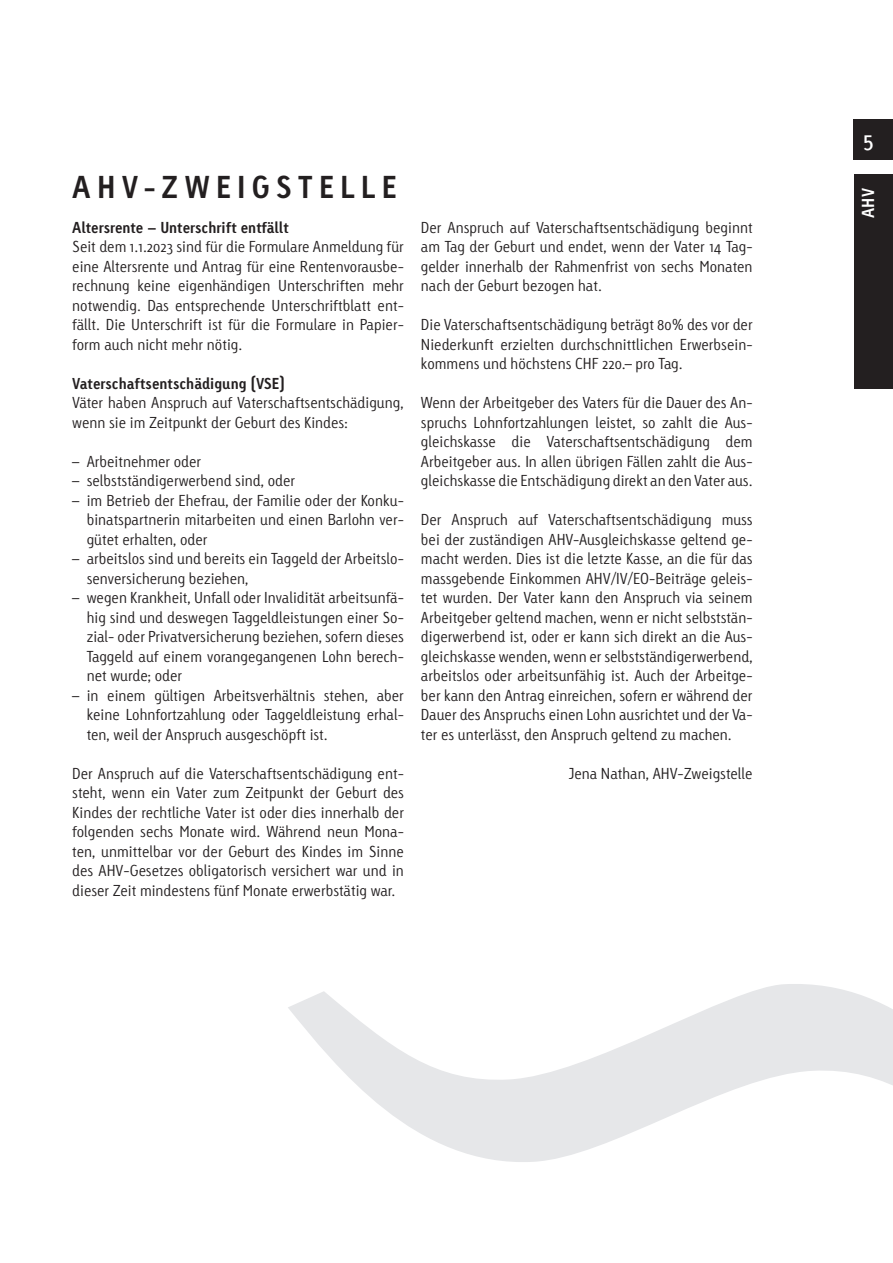
<style>
.page{position:relative;width:893px;height:1263px;background:#fff}
.page>*{position:absolute;margin:0;border:0;box-sizing:border-box;transform-origin:0 0}
.t1{font:700 30px "Linotype Tetria";letter-spacing:.205em;color:#231f20}
.t2{font:22.5px "Linotype Tetria";color:#fff}
.t3{font:700 16.5px "Linotype Tetria";color:#fff}
.t4{font:300 15px/19.5px "Linotype Tetria";color:#231f20;text-align:justify}
.t5{font:700 15px "Linotype Tetria";color:#231f20}
</style>
<div class="page">
<div style="left:853px;top:119px;width:40px;height:40px;background:#231f20"></div>
<div style="left:854px;top:174px;width:39px;height:215px;background:#231f20"></div>
<svg style="left:288px;top:984px;width:605px;height:178px"></svg>
<h1 class="t1" style="left:72px;top:169px;width:326px">AHV-ZWEIGSTELLE</h1>
<p class="t5" style="left:72px;top:218px;width:218px">Altersrente – Unterschrift entfällt</p>
<p class="t4" style="left:72px;top:237px;width:333px">Seit dem 1.1.2023 sind für die Formulare Anmeldung für eine Altersrente und Antrag für eine Rentenvorausbe&shy;rechnung keine eigenhändigen Unterschriften mehr notwendig. Das entsprechende Unterschriftblatt ent&shy;fällt. Die Unterschrift ist für die Formulare in Papier&shy;form auch nicht mehr nötig.</p>
<p class="t5" style="left:72px;top:374px;width:214px">Vaterschaftsentschädigung (VSE)</p>
<p class="t4" style="left:72px;top:393px;width:333px">Väter haben Anspruch auf Vaterschaftsentschädigung, wenn sie im Zeitpunkt der Geburt des Kindes:</p>
<p class="t4" style="left:72px;top:452px;width:130px">– Arbeitnehmer oder</p>
<p class="t4" style="left:72px;top:471px;width:224px">– selbstständigerwerbend sind, oder</p>
<p class="t4" style="left:87px;top:491px;width:319px;text-indent:-14px">– im Betrieb der Ehefrau, der Familie oder der Konku&shy;binatspartnerin mitarbeiten und einen Barlohn ver&shy;gütet erhalten, oder</p>
<p class="t4" style="left:87px;top:549px;width:319px;text-indent:-14px">– arbeitslos sind und bereits ein Taggeld der Arbeitslo&shy;senversicherung beziehen,</p>
<p class="t4" style="left:87px;top:588px;width:319px;text-indent:-14px">– wegen Krankheit, Unfall oder Invalidität arbeitsunfä&shy;hig sind und deswegen Taggeldleistungen einer So&shy;zial- oder Privatversicherung beziehen, sofern dieses Taggeld auf einem vorangegangenen Lohn berech&shy;net wurde; oder</p>
<p class="t4" style="left:87px;top:686px;width:319px;text-indent:-14px">– in einem gültigen Arbeitsverhältnis stehen, aber keine Lohnfortzahlung oder Taggeldleistung erhal&shy;ten, weil der Anspruch ausgeschöpft ist.</p>
<p class="t4" style="left:72px;top:764px;width:333px">Der Anspruch auf die Vaterschaftsentschädigung ent&shy;steht, wenn ein Vater zum Zeitpunkt der Geburt des Kindes der rechtliche Vater ist oder dies innerhalb der folgenden sechs Monate wird. Während neun Mona&shy;ten, unmittelbar vor der Geburt des Kindes im Sinne des AHV-Gesetzes obligatorisch versichert war und in dieser Zeit mindestens fünf Monate erwerbstätig war.</p>
<p class="t4" style="left:421px;top:218px;width:333px">Der Anspruch auf Vaterschaftsentschädigung beginnt am Tag der Geburt und endet, wenn der Vater 14 Tag&shy;gelder innerhalb der Rahmenfrist von sechs Monaten nach der Geburt bezogen hat.</p>
<p class="t4" style="left:421px;top:315px;width:333px">Die Vaterschaftsentschädigung beträgt 80% des vor der Niederkunft erzielten durchschnittlichen Erwerbsein&shy;kommens und höchstens CHF 220.– pro Tag.</p>
<p class="t4" style="left:421px;top:393px;width:333px">Wenn der Arbeitgeber des Vaters für die Dauer des An&shy;spruchs Lohnfortzahlungen leistet, so zahlt die Aus&shy;gleichskasse die Vaterschaftsentschädigung dem Arbeitgeber aus. In allen übrigen Fällen zahlt die Aus&shy;gleichskasse die Entschädigung direkt an den Vater aus.</p>
<p class="t4" style="left:421px;top:510px;width:333px">Der Anspruch auf Vaterschaftsentschädigung muss bei der zuständigen AHV-Ausgleichskasse geltend ge&shy;macht werden. Dies ist die letzte Kasse, an die für das massgebende Einkommen AHV/IV/EO-Beiträge geleis&shy;tet wurden. Der Vater kann den Anspruch via seinem Arbeitgeber geltend machen, wenn er nicht selbststän&shy;digerwerbend ist, oder er kann sich direkt an die Aus&shy;gleichskasse wenden, wenn er selbstständigerwerbend, arbeitslos oder arbeitsunfähig ist. Auch der Arbeitge&shy;ber kann den Antrag einreichen, sofern er während der Dauer des Anspruchs einen Lohn ausrichtet und der Va&shy;ter es unterlässt, den Anspruch geltend zu machen.</p>
<p class="t4" style="left:569px;top:764px;width:185px">Jena Nathan, AHV-Zweigstelle</p>
<h2 class="t2" style="left:863px;top:125px;width:12px">5</h2>
<p class="t3" style="left:858px;top:218px;width:32px;rotate:-90deg">AHV</p>
</div>
